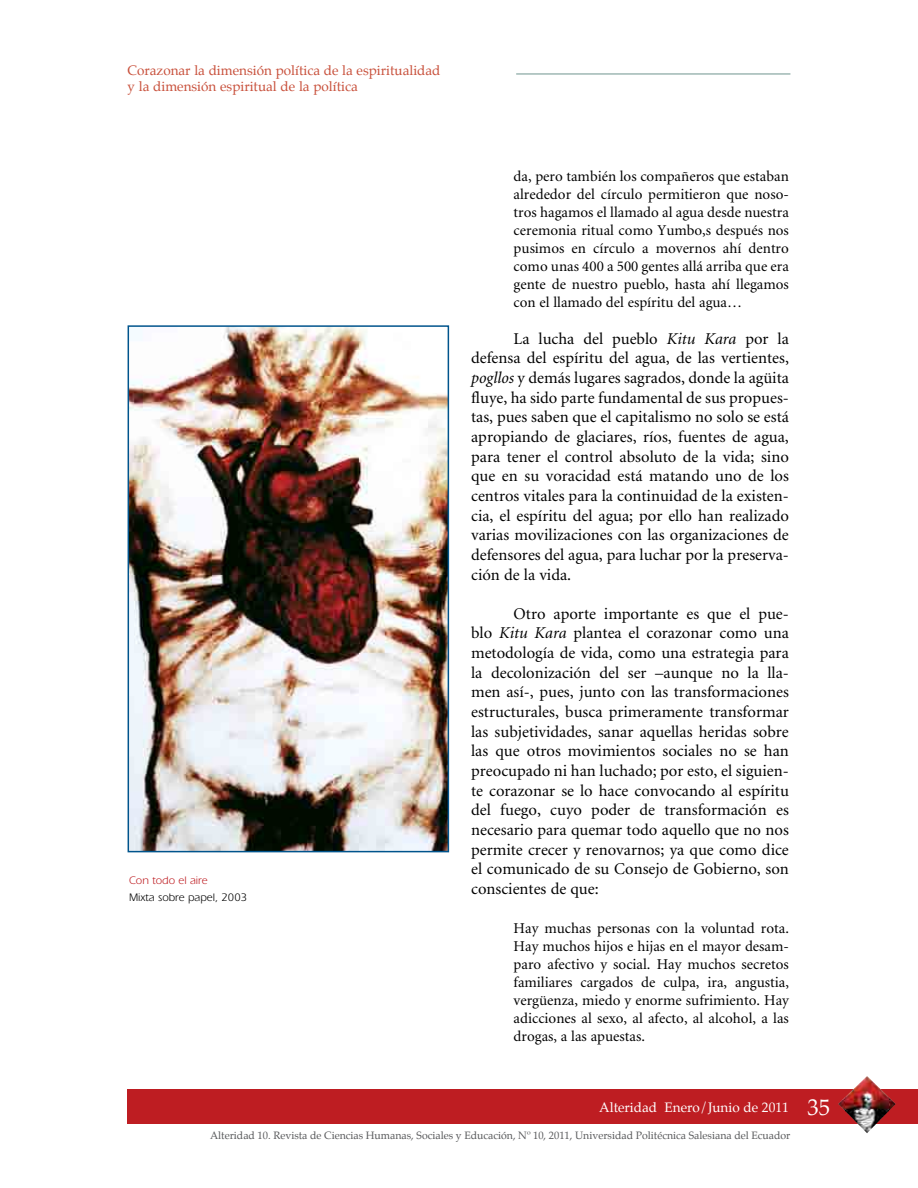
<style>
.page{position:relative;width:918px;height:1188px;background:#fff}
.page>*{position:absolute;margin:0;border:0;box-sizing:border-box;transform-origin:0 0}
.t1{font:16.5px/19.6px "Minion";color:#000;text-align:justify}
.t2{font:15px/18px "Minion";color:#000;text-align:justify}
.t3{font:13.5px/16.5px "Palatino";color:#c8503b}
.t4{font:13.5px "Palatino";color:#fff}
.t5{font:11.25px "Aquiline";color:#000}
.t6{font:11.25px "Aquiline";color:#be1d22}
.t7{font:10.5px "Palatino";color:#58595b}
.s1{font-style:italic}
.s2{font-size:22.5px}
</style>
<div class="page">
<hr style="left:516px;top:74px;width:274px;height:1px;background:#6e948e">
<div style="left:128px;top:1090px;width:790px;height:34px;background:#be1d22"></div>
<img style="left:838px;top:1076px;width:58px;height:57px">
<img style="left:131px;top:328px;width:315px;height:521px">
<div style="left:128px;top:325px;width:321px;height:527px;border:2px solid #00548c"></div>
<p class="t3" style="left:128px;top:62px;width:314px">Corazonar la dimensión política de la espiritualidad y la dimensión espiritual de la política</p>
<p class="t6" style="left:129px;top:874px;width:80px">Con todo el aire</p>
<p class="t5" style="left:129px;top:891px;width:120px">Mixta sobre papel, 2003</p>
<p class="t2" style="left:514px;top:168px;width:277px">da, pero también los compañeros que estaban alrededor del círculo permitieron que noso&shy;tros hagamos el llamado al agua desde nuestra ceremonia ritual como Yumbo,s después nos pusimos en círculo a movernos ahí dentro como unas 400 a 500 gentes allá arriba que era gente de nuestro pueblo, hasta ahí llegamos con el llamado del espíritu del agua…</p>
<p class="t1" style="left:471px;top:329px;width:319px;text-indent:43px">La lucha del pueblo <span class="s1">Kitu Kara</span> por la defensa del espíritu del agua, de las vertientes, <span class="s1">pogllos</span> y demás lugares sagrados, donde la agüita fluye, ha sido parte fundamental de sus propues&shy;tas, pues saben que el capitalismo no solo se está apropiando de glaciares, ríos, fuentes de agua, para tener el control absoluto de la vida; sino que en su voracidad está matando uno de los centros vitales para la continuidad de la existen&shy;cia, el espíritu del agua; por ello han realizado varias movilizaciones con las organizaciones de defensores del agua, para luchar por la preserva&shy;ción de la vida.</p>
<p class="t1" style="left:471px;top:604px;width:319px;text-indent:43px">Otro aporte importante es que el pue&shy;blo <span class="s1">Kitu Kara</span> plantea el corazonar como una metodología de vida, como una estrategia para la decolonización del ser –aunque no la lla&shy;men así-, pues, junto con las transformaciones estructurales, busca primeramente transformar las subjetividades, sanar aquellas heridas sobre las que otros movimientos sociales no se han preocupado ni han luchado; por esto, el siguien&shy;te corazonar se lo hace convocando al espíritu del fuego, cuyo poder de transformación es necesario para quemar todo aquello que no nos permite crecer y renovarnos; ya que como dice el comunicado de su Consejo de Gobierno, son conscientes de que:</p>
<p class="t2" style="left:514px;top:920px;width:277px">Hay muchas personas con la voluntad rota.<br>Hay muchos hijos e hijas en el mayor desam&shy;paro afectivo y social. Hay muchos secretos familiares cargados de culpa, ira, angustia, vergüenza, miedo y enorme sufrimiento. Hay adicciones al sexo, al afecto, al alcohol, a las drogas, a las apuestas.</p>
<p class="t4" style="left:599px;top:1100px;width:232px">Alteridad Enero/Junio de 2011 <span class="s2">35</span></p>
<p class="t7" style="left:210px;top:1130px;width:582px">Alteridad 10. Revista de Ciencias Humanas, Sociales y Educación, Nº 10, 2011, Universidad Politécnica Salesiana del Ecuador</p>
</div>
